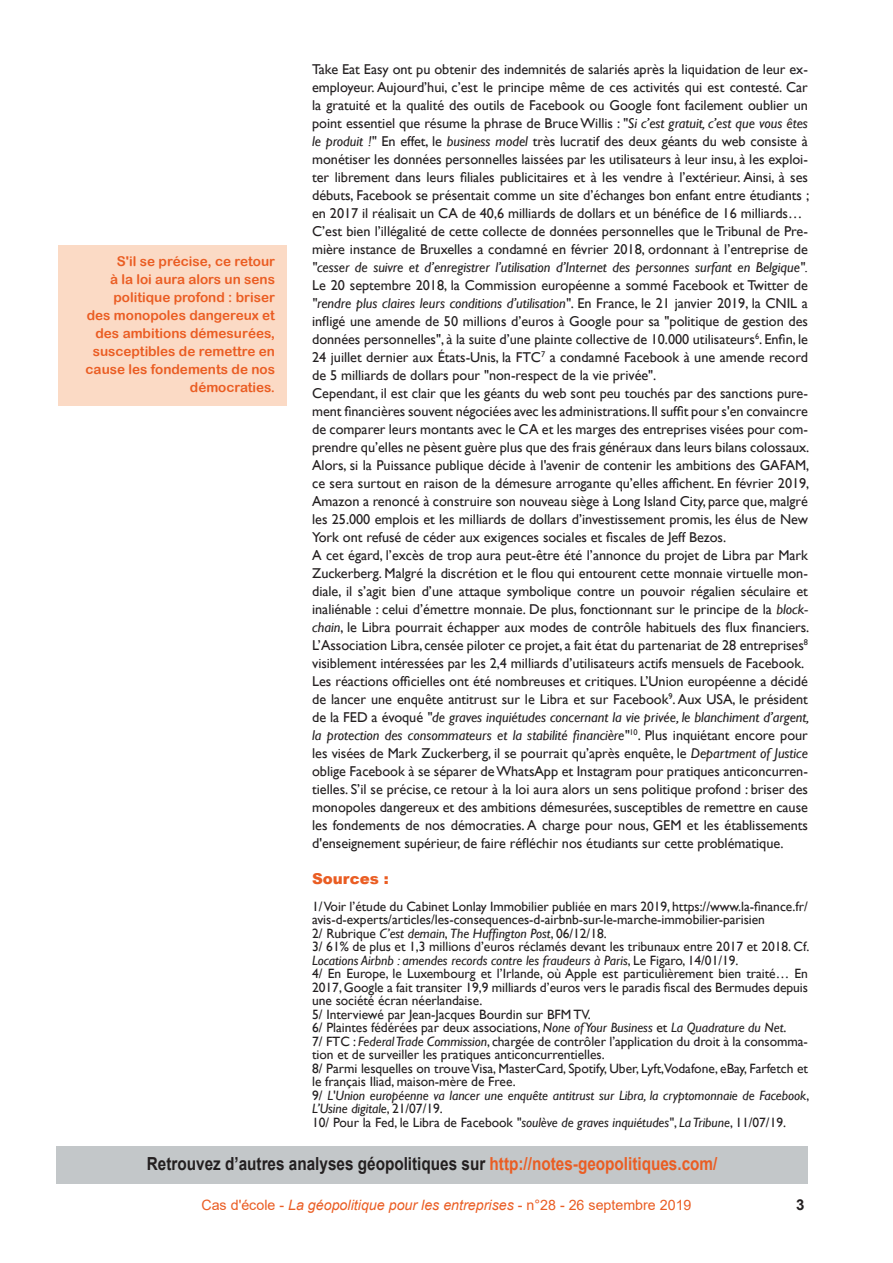
<style>
.page{position:relative;width:893px;height:1263px;background:#fff}
.page>*{position:absolute;margin:0;border:0;box-sizing:border-box;transform-origin:0 0}
.Texte_courant_CLES{font:700 18px "Arial";color:#231f20;scale:.85 1}
.Texte_courant_CLES-2{font:900 15px "Arial";letter-spacing:-.005em;color:#ea5d23}
.Texte_courant_CLES-3{font:700 15px "Arial";color:#231f20}
.Texte_courant_CLES-4{font:14.25px/18px "Gill Sans";letter-spacing:-.005em;color:#231f20;text-align:justify}
.Bas_de_page{font:14.25px "Arial";color:#ea5d23}
.Texte_courant_CLES-5{font:13.5px/13.5px "Gill Sans";letter-spacing:-.005em;color:#231f20}
.Exergue_CLES{font:13.5px/18px "Arial Rounded MT Bold";color:#ea5d23;text-align:right}
.Texte_courant_CLES-6{font:italic 13.5px/13.5px "Gill Sans";letter-spacing:-.005em;color:#231f20}
.s1{font-style:italic}
.s2{font-style:normal}
.s3{color:#ea5d23}
</style>
<div class="page">
<div style="left:58px;top:246px;width:228px;height:160px;background:#fbdac5"></div>
<div style="left:56px;top:1146px;width:752px;height:37px;background:#c3c7c9"></div>
<p class="Texte_courant_CLES-4" style="left:312px;top:60px;width:499px">Take Eat Easy ont pu obtenir des indemnités de salariés après la liquidation de leur ex&shy;employeur. Aujourd’hui, c’est le principe même de ces activités qui est contesté. Car la gratuité et la qualité des outils de Facebook ou Google font facilement oublier un point essentiel que résume la phrase de Bruce Willis : <span class="s1">"Si c’est gratuit, c’est que vous êtes le produit !"</span> En effet, le <span class="s1">business model</span> très lucratif des deux géants du web consiste à monétiser les données personnelles laissées par les utilisateurs à leur insu, à les exploi&shy;ter librement dans leurs filiales publicitaires et à les vendre à l’extérieur. Ainsi, à ses débuts, Facebook se présentait comme un site d’échanges bon enfant entre étudiants ; en 2017 il réalisait un CA de 40,6 milliards de dollars et un bénéfice de 16 milliards…</p>
<p class="Texte_courant_CLES-4" style="left:312px;top:222px;width:497px">C’est bien l’illégalité de cette collecte de données personnelles que le Tribunal de Pre&shy;mière instance de Bruxelles a condamné en février 2018, ordonnant à l’entreprise de <span class="s1">"cesser de suivre et d’enregistrer l’utilisation d’Internet des personnes surfant en Belgique".<br></span>Le 20 septembre 2018, la Commission européenne a sommé Facebook et Twitter de <span class="s1">"rendre plus claires leurs conditions d’utilisation"</span>. En France, le 21 janvier 2019, la CNIL a infligé une amende de 50 millions d’euros à Google pour sa "politique de gestion des données personnelles", à la suite d’une plainte collective de 10.000 utilisateurs<sup>6</sup>. Enfin, le 24 juillet dernier aux États-Unis, la FTC<sup>7</sup> a condamné Facebook à une amende record de 5 milliards de dollars pour "non-respect de la vie privée".</p>
<p class="Texte_courant_CLES-4" style="left:312px;top:384px;width:499px">Cependant, il est clair que les géants du web sont peu touchés par des sanctions pure&shy;ment financières souvent négociées avec les administrations. Il suffit pour s'en convaincre de comparer leurs montants avec le CA et les marges des entreprises visées pour com&shy;prendre qu’elles ne pèsent guère plus que des frais généraux dans leurs bilans colossaux.<br>Alors, si la Puissance publique décide à l'avenir de contenir les ambitions des GAFAM, ce sera surtout en raison de la démesure arrogante qu’elles affichent. En février 2019, Amazon a renoncé à construire son nouveau siège à Long Island City, parce que, malgré les 25.000 emplois et les milliards de dollars d’investissement promis, les élus de New York ont refusé de céder aux exigences sociales et fiscales de Jeff Bezos.</p>
<p class="Texte_courant_CLES-4" style="left:312px;top:546px;width:499px">A cet égard, l’excès de trop aura peut-être été l’annonce du projet de Libra par Mark Zuckerberg. Malgré la discrétion et le flou qui entourent cette monnaie virtuelle mon&shy;diale, il s’agit bien d’une attaque symbolique contre un pouvoir régalien séculaire et inaliénable : celui d’émettre monnaie. De plus, fonctionnant sur le principe de la <span class="s1">block&shy;chain</span>, le Libra pourrait échapper aux modes de contrôle habituels des flux financiers.<br>L’Association Libra, censée piloter ce projet, a fait état du partenariat de 28 entreprises<sup>8 </sup>visiblement intéressées par les 2,4 milliards d’utilisateurs actifs mensuels de Facebook.</p>
<p class="Texte_courant_CLES-4" style="left:312px;top:672px;width:499px">Les réactions officielles ont été nombreuses et critiques. L’Union européenne a décidé de lancer une enquête antitrust sur le Libra et sur Facebook<sup>9</sup>. Aux USA, le président de la FED a évoqué <span class="s1">"de graves inquiétudes concernant la vie privée, le blanchiment d’argent, la protection des consommateurs et la stabilité financière"</span><sup>10</sup>. Plus inquiétant encore pour les visées de Mark Zuckerberg, il se pourrait qu’après enquête, le <span class="s1">Department of Justice </span>oblige Facebook à se séparer de WhatsApp et Instagram pour pratiques anticoncurren&shy;tielles. S’il se précise, ce retour à la loi aura alors un sens politique profond : briser des monopoles dangereux et des ambitions démesurées, susceptibles de remettre en cause les fondements de nos démocraties. A charge pour nous, GEM et les établissements d'enseignement supérieur, de faire réfléchir nos étudiants sur cette problématique.</p>
<p class="Texte_courant_CLES-2" style="left:312px;top:867px;width:78px">Sources :</p>
<p class="Texte_courant_CLES-5" style="left:312px;top:900px;width:497px">1/ Voir l’étude du Cabinet Lonlay Immobilier publiée en mars 2019, https://www.la-finance.fr/ avis-d-experts/articles/les-consequences-d-airbnb-sur-le-marche-immobilier-parisien</p>
<p class="Texte_courant_CLES-6" style="left:312px;top:927px;width:296px"><span class="s2">2/ Rubrique</span> C’est demain<span class="s2">,</span> The Huffington Post<span class="s2">, 06/12/18.</span></p>
<p class="Texte_courant_CLES-5" style="left:312px;top:940px;width:499px">3/ 61% de plus et 1,3 millions d’euros réclamés devant les tribunaux entre 2017 et 2018. Cf.<br><span class="s1">Locations Airbnb : amendes records contre les fraudeurs à Paris</span>, Le Figaro, 14/01/19.</p>
<p class="Texte_courant_CLES-5" style="left:312px;top:967px;width:497px;text-align:justify">4/ En Europe, le Luxembourg et l’Irlande, où Apple est particulièrement bien traité… En 2017, Google a fait transiter 19,9 milliards d’euros vers le paradis fiscal des Bermudes depuis une société écran néerlandaise.</p>
<p class="Texte_courant_CLES-5" style="left:312px;top:1008px;width:280px">5/ Interviewé par Jean-Jacques Bourdin sur BFM TV.</p>
<p class="Texte_courant_CLES-5" style="left:312px;top:1021px;width:476px">6/ Plaintes fédérées par deux associations, <span class="s1">None of Your Business</span> et <span class="s1">La Quadrature du Net</span>.</p>
<p class="Texte_courant_CLES-5" style="left:312px;top:1035px;width:497px">7/ FTC : <span class="s1">Federal Trade Commission</span>, chargée de contrôler l’application du droit à la consomma&shy;tion et de surveiller les pratiques anticoncurrentielles.</p>
<p class="Texte_courant_CLES-5" style="left:312px;top:1062px;width:497px">8/ Parmi lesquelles on trouve Visa, MasterCard, Spotify, Uber, Lyft,Vodafone, eBay, Farfetch et le français Iliad, maison-mère de Free.</p>
<p class="Texte_courant_CLES-6" style="left:312px;top:1089px;width:499px"><span class="s2">9/</span> L'Union européenne va lancer une enquête antitrust sur Libra, la cryptomonnaie de Facebook<span class="s2">,<br></span>L’Usine digitale<span class="s2">, 21/07/19.</span></p>
<p class="Texte_courant_CLES-5" style="left:312px;top:1116px;width:475px">10/ Pour la Fed, le Libra de Facebook <span class="s1">"soulève de graves inquiétudes"</span>, <span class="s1">La Tribune</span>, 11/07/19.</p>
<p class="Texte_courant_CLES" style="left:147px;top:1151px;width:673px">Retrouvez d’autres analyses géopolitiques sur <span class="s3">http://notes-geopolitiques.com/</span></p>
<p class="Bas_de_page" style="left:201px;top:1195px;width:492px">Cas d'école - <span class="s1">La géopolitique pour les entreprises</span> - n°28 - 26 septembre 2019</p>
<p class="Texte_courant_CLES-3" style="left:796px;top:1194px;width:10px">3</p>
<p class="Exergue_CLES" style="left:86px;top:252px;width:191px">S'il se précise, ce retour<br>à la loi aura alors un sens politique profond : briser<br>des monopoles dangereux et des ambitions démesurées, susceptibles de remettre en cause les fondements de nos démocraties.</p>
</div>
